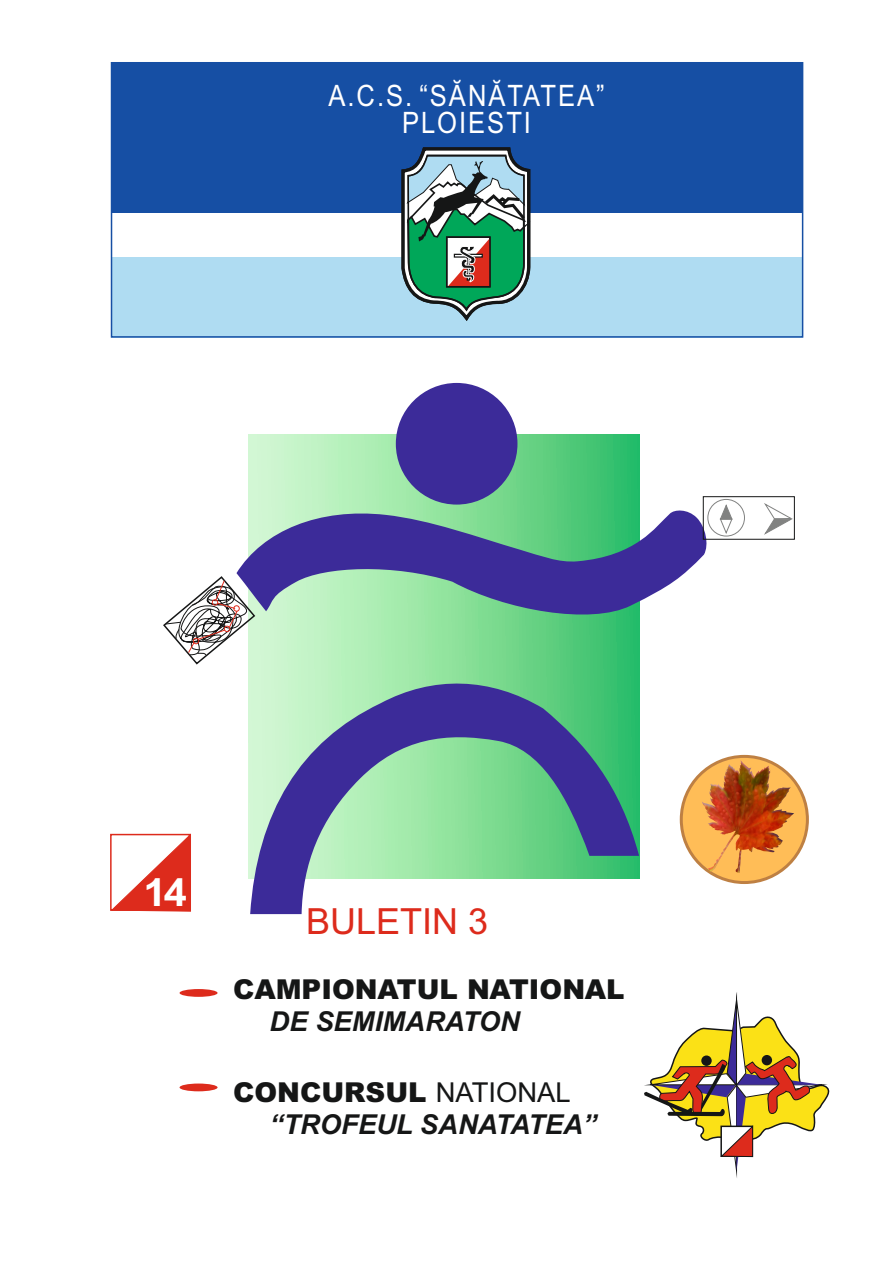
<style>
.page{position:relative;width:893px;height:1263px;background:#fff}
.page>*{position:absolute;margin:0;border:0;box-sizing:border-box;transform-origin:0 0}
.t1{font:700 38.7px "Arial";color:#fff;scale:1.08 1}
.t2{font:36px "Arial";color:#dd2b1c}
.t3{font:29.55px/27.5px "Arial";letter-spacing:.075em;color:#fff;text-align:center;scale:.87 1}
.t4{font:italic 700 27.45px/32px "Arial";color:#151616}
.t5{font:900 27.45px "Arial";color:#151616}
.s1{font-weight:900;font-style:normal}
.s2{font-weight:400;font-style:normal}
</style>
<div class="page">
<svg style="left:680px;top:755px;width:129px;height:129px;background:#ecac53"></svg>
<svg style="left:248px;top:434px;width:391px;height:444px;background:#8adf9f"></svg>
<div style="left:396px;top:383px;width:121px;height:122px;background:#3c2b99;border-radius:50%"></div>
<svg style="left:236px;top:507px;width:471px;height:118px;background:#6e8da3"></svg>
<svg style="left:250px;top:675px;width:389px;height:239px;background:#83b0a9"></svg>
<div style="left:703px;top:496px;width:92px;height:44px;border:1px solid #151616"></div>
<div style="left:707px;top:499px;width:38px;height:37px;border:1px solid #818281;border-radius:50%"></div>
<svg style="left:720px;top:505px;width:12px;height:28px"></svg>
<svg style="left:765px;top:504px;width:27px;height:30px"></svg>
<svg style="left:111px;top:834px;width:80px;height:77px"></svg>
<svg style="left:644px;top:992px;width:186px;height:179px"></svg>
<svg style="left:163px;top:575px;width:95px;height:91px"></svg>
<div style="left:112px;top:63px;width:691px;height:149px;background:#164fa4"></div>
<div style="left:112px;top:257px;width:691px;height:80px;background:#afdcf2"></div>
<div style="left:111px;top:62px;width:692px;height:276px;border:2px solid #164fa4"></div>
<svg style="left:400px;top:147px;width:137px;height:174px"></svg>
<div style="left:446px;top:236px;width:45px;height:51px;border:2px solid #151616"></div>
<div style="left:180px;top:989px;width:38px;height:8px;background:#dd2b1c;border-radius:50%"></div>
<div style="left:180px;top:1083px;width:38px;height:8px;background:#dd2b1c;border-radius:50%"></div>
<img style="left:702px;top:760px;width:92px;height:111px">
<p class="t3" style="left:328px;top:84px;width:319px">A.C.S. “SĂNĂTATEA”<br>PLOIESTI</p>
<h1 class="t1" style="left:143px;top:878px;width:42px">14</h1>
<h2 class="t2" style="left:306px;top:908px;width:184px">BULETIN 3</h2>
<p class="t5" style="left:233px;top:980px;width:393px">CAMPIONATUL NATIONAL</p>
<p class="t4" style="left:270px;top:1008px;width:252px">DE SEMIMARATON</p>
<p class="t4" style="left:270px;top:1079px;width:328px;text-indent:-37px"><span class="s1">CONCURSUL</span> <span class="s2">NATIONAL </span>“TROFEUL SANATATEA”</p>
</div>
